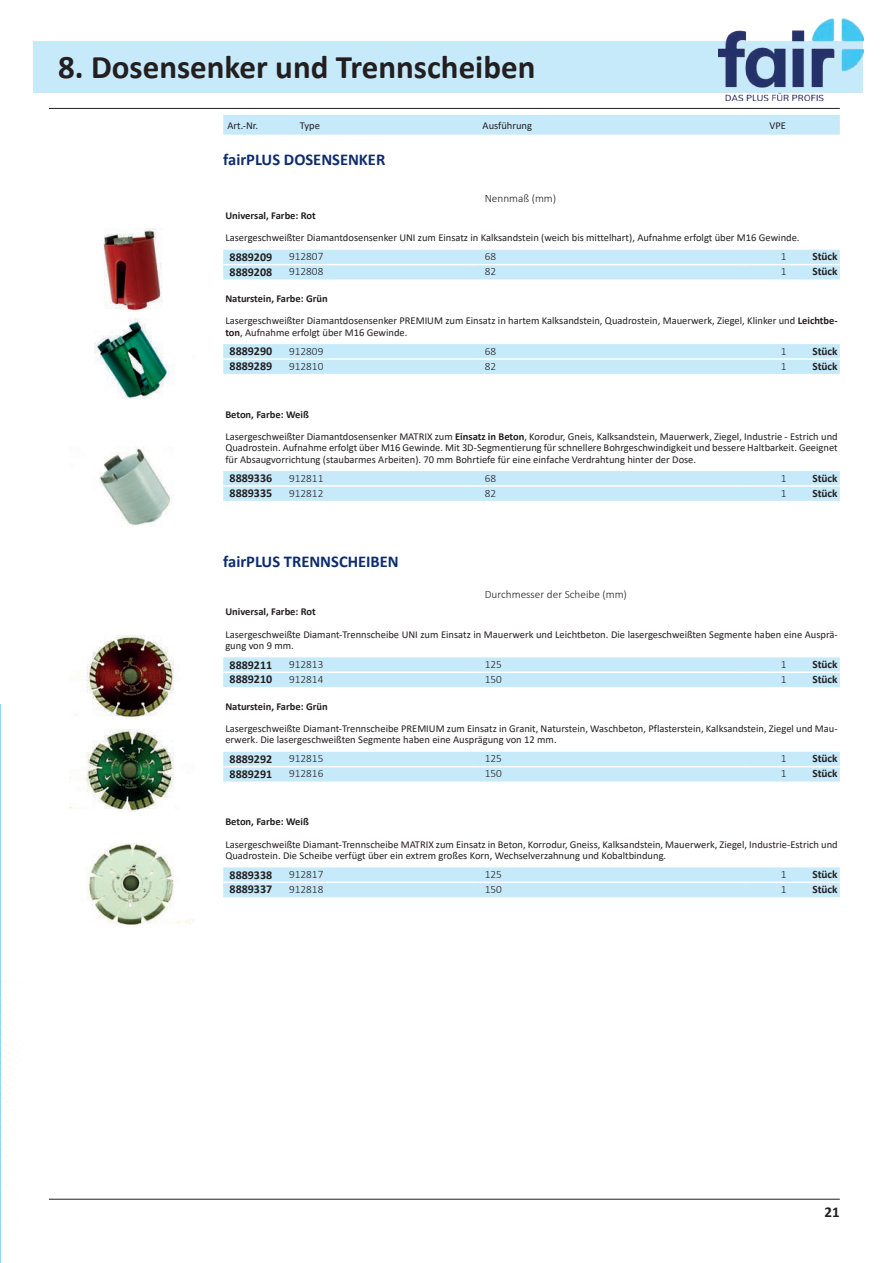
<style>
.page{position:relative;width:893px;height:1263px;background:#fff}
.page>*{position:absolute;margin:0;border:0;box-sizing:border-box;transform-origin:0 0}
.t1{font:700 33px "Calibri";color:#231f20}
.t2{font:700 16.5px "Calibri";color:#0d2c6e}
.t3{font:700 15px "Calibri";color:#231f20}
.t4{font:700 12px "Calibri";color:#231f20}
.t5{font:300 11.25px "Calibri";color:#231f20}
.t6{font:700 11.25px "Calibri";color:#231f20}
.t7{font:10.5px/11.2px "Calibri";color:#231f20}
.t8{font:700 10.5px "Calibri";color:#231f20}
.s1{font-weight:700}
</style>
<div class="page">
<hr style="left:49px;top:108px;width:791px;height:1px;background:#231f20">
<hr style="left:49px;top:1199px;width:791px;height:1px;background:#231f20">
<div style="left:223px;top:115px;width:617px;height:20px;background:#c6eafa"></div>
<div style="left:34px;top:42px;width:829px;height:51px;background:#c6eafa"></div>
<img style="left:718px;top:19px;width:145px;height:81px">
<div style="left:223px;top:250px;width:617px;height:29px;background:#c6eafa"></div>
<hr style="left:223px;top:264px;width:60px;height:1px;background:#fff">
<hr style="left:283px;top:264px;width:195px;height:1px;background:#fff">
<hr style="left:478px;top:264px;width:272px;height:1px;background:#fff">
<hr style="left:750px;top:264px;width:39px;height:1px;background:#fff">
<hr style="left:789px;top:264px;width:51px;height:1px;background:#fff">
<div style="left:223px;top:344px;width:617px;height:30px;background:#c6eafa"></div>
<hr style="left:223px;top:358px;width:60px;height:2px;background:#fff">
<hr style="left:283px;top:358px;width:195px;height:2px;background:#fff">
<hr style="left:478px;top:358px;width:272px;height:2px;background:#fff">
<hr style="left:750px;top:358px;width:39px;height:2px;background:#fff">
<hr style="left:789px;top:358px;width:51px;height:2px;background:#fff">
<div style="left:223px;top:471px;width:617px;height:30px;background:#c6eafa"></div>
<hr style="left:223px;top:485px;width:60px;height:2px;background:#fff">
<hr style="left:283px;top:485px;width:195px;height:2px;background:#fff">
<hr style="left:478px;top:485px;width:272px;height:2px;background:#fff">
<hr style="left:750px;top:485px;width:39px;height:2px;background:#fff">
<hr style="left:789px;top:485px;width:51px;height:2px;background:#fff">
<div style="left:223px;top:657px;width:617px;height:30px;background:#c6eafa"></div>
<hr style="left:223px;top:671px;width:60px;height:2px;background:#fff">
<hr style="left:283px;top:671px;width:195px;height:2px;background:#fff">
<hr style="left:478px;top:671px;width:272px;height:2px;background:#fff">
<hr style="left:750px;top:671px;width:39px;height:2px;background:#fff">
<hr style="left:789px;top:671px;width:51px;height:2px;background:#fff">
<div style="left:223px;top:752px;width:617px;height:29px;background:#c6eafa"></div>
<hr style="left:223px;top:766px;width:60px;height:1px;background:#fff">
<hr style="left:283px;top:766px;width:195px;height:1px;background:#fff">
<hr style="left:478px;top:766px;width:272px;height:1px;background:#fff">
<hr style="left:750px;top:766px;width:39px;height:1px;background:#fff">
<hr style="left:789px;top:766px;width:51px;height:1px;background:#fff">
<div style="left:223px;top:867px;width:617px;height:30px;background:#c6eafa"></div>
<hr style="left:223px;top:881px;width:60px;height:2px;background:#fff">
<hr style="left:283px;top:881px;width:195px;height:2px;background:#fff">
<hr style="left:478px;top:881px;width:272px;height:2px;background:#fff">
<hr style="left:750px;top:881px;width:39px;height:2px;background:#fff">
<hr style="left:789px;top:881px;width:51px;height:2px;background:#fff">
<img style="left:103px;top:229px;width:59px;height:82px">
<img style="left:94px;top:318px;width:81px;height:81px">
<img style="left:99px;top:446px;width:72px;height:80px">
<img style="left:75px;top:635px;width:99px;height:83px">
<img style="left:70px;top:729px;width:104px;height:83px">
<img style="left:87px;top:843px;width:107px;height:83px">
<hr style="left:0;top:705px;width:1px;height:558px;background:#8dd7f7">
<h1 class="t1" style="left:58px;top:44px;width:479px">8. Dosensenker und Trennscheiben</h1>
<p class="t7" style="left:227px;top:119px;width:32px">Art.-Nr.</p>
<p class="t7" style="left:300px;top:119px;width:22px">Type</p>
<p class="t7" style="left:483px;top:119px;width:51px">Ausführung</p>
<p class="t7" style="left:769px;top:119px;width:18px">VPE</p>
<h2 class="t2" style="left:223px;top:148px;width:164px">fairPLUS DOSENSENKER</h2>
<p class="t5" style="left:485px;top:191px;width:73px">Nennmaß (mm)</p>
<p class="t8" style="left:225px;top:208px;width:92px">Universal, Farbe: Rot</p>
<p class="t7" style="left:225px;top:232px;width:576px">Lasergeschweißter Diamantdosensenker UNI zum Einsatz in Kalksandstein (weich bis mittelhart), Aufnahme erfolgt über M16 Gewinde.</p>
<p class="t4" style="left:230px;top:248px;width:44px">8889209</p>
<p class="t5" style="left:289px;top:250px;width:36px">912807</p>
<p class="t5" style="left:485px;top:250px;width:13px">68</p>
<p class="t5" style="left:781px;top:250px;width:7px">1</p>
<p class="t6" style="left:812px;top:249px;width:27px">Stück</p>
<p class="t4" style="left:230px;top:263px;width:44px">8889208</p>
<p class="t5" style="left:289px;top:264px;width:36px">912808</p>
<p class="t5" style="left:485px;top:264px;width:13px">82</p>
<p class="t5" style="left:781px;top:264px;width:7px">1</p>
<p class="t6" style="left:812px;top:263px;width:27px">Stück</p>
<p class="t7" style="left:225px;top:287px;width:614px;line-height:22.5px"><span class="s1">Naturstein, Farbe: Grün<br></span>Lasergeschweißter Diamantdosensenker PREMIUM zum Einsatz in hartem Kalksandstein, Quadrostein, Mauerwerk, Ziegel, Klinker und <span class="s1">Leichtbe-</span></p>
<p class="t7" style="left:225px;top:326px;width:184px"><span class="s1">ton</span>, Aufnahme erfolgt über M16 Gewinde.</p>
<p class="t4" style="left:230px;top:343px;width:44px">8889290</p>
<p class="t5" style="left:289px;top:344px;width:36px">912809</p>
<p class="t5" style="left:485px;top:344px;width:13px">68</p>
<p class="t5" style="left:781px;top:344px;width:7px">1</p>
<p class="t6" style="left:812px;top:343px;width:27px">Stück</p>
<p class="t4" style="left:230px;top:358px;width:44px">8889289</p>
<p class="t5" style="left:289px;top:359px;width:36px">912810</p>
<p class="t5" style="left:485px;top:359px;width:13px">82</p>
<p class="t5" style="left:781px;top:359px;width:7px">1</p>
<p class="t6" style="left:812px;top:358px;width:27px">Stück</p>
<p class="t7" style="left:225px;top:403px;width:614px;line-height:22.5px"><span class="s1">Beton, Farbe: Weiß<br></span>Lasergeschweißter Diamantdosensenker MATRIX zum <span class="s1">Einsatz in Beton</span>, Korodur, Gneis, Kalksandstein, Mauerwerk, Ziegel, Industrie - Estrich und</p>
<p class="t7" style="left:225px;top:442px;width:614px">Quadrostein. Aufnahme erfolgt über M16 Gewinde. Mit 3D-Segmentierung für schnellere Bohrgeschwindigkeit und bessere Haltbarkeit. Geeignet für Absaugvorrichtung (staubarmes Arbeiten). 70 mm Bohrtiefe für eine einfache Verdrahtung hinter der Dose.</p>
<p class="t4" style="left:230px;top:470px;width:44px">8889336</p>
<p class="t5" style="left:289px;top:471px;width:36px">912811</p>
<p class="t5" style="left:485px;top:471px;width:13px">68</p>
<p class="t5" style="left:781px;top:471px;width:7px">1</p>
<p class="t6" style="left:812px;top:470px;width:27px">Stück</p>
<p class="t4" style="left:230px;top:485px;width:44px">8889335</p>
<p class="t5" style="left:289px;top:486px;width:36px">912812</p>
<p class="t5" style="left:485px;top:486px;width:13px">82</p>
<p class="t5" style="left:781px;top:486px;width:7px">1</p>
<p class="t6" style="left:812px;top:485px;width:27px">Stück</p>
<h2 class="t2" style="left:223px;top:550px;width:177px">fairPLUS TRENNSCHEIBEN</h2>
<p class="t5" style="left:485px;top:587px;width:144px">Durchmesser der Scheibe (mm)</p>
<p class="t8" style="left:225px;top:604px;width:92px">Universal, Farbe: Rot</p>
<p class="t7" style="left:225px;top:628px;width:614px">Lasergeschweißte Diamant-Trennscheibe UNI zum Einsatz in Mauerwerk und Leichtbeton. Die lasergeschweißten Segmente haben eine Ausprä&shy;gung von 9 mm.</p>
<p class="t4" style="left:230px;top:656px;width:44px">8889211</p>
<p class="t5" style="left:289px;top:657px;width:36px">912813</p>
<p class="t5" style="left:485px;top:657px;width:19px">125</p>
<p class="t5" style="left:781px;top:657px;width:7px">1</p>
<p class="t6" style="left:812px;top:656px;width:27px">Stück</p>
<p class="t4" style="left:230px;top:671px;width:44px">8889210</p>
<p class="t5" style="left:289px;top:672px;width:36px">912814</p>
<p class="t5" style="left:485px;top:672px;width:19px">150</p>
<p class="t5" style="left:781px;top:672px;width:7px">1</p>
<p class="t6" style="left:812px;top:671px;width:27px">Stück</p>
<p class="t8" style="left:225px;top:699px;width:104px">Naturstein, Farbe: Grün</p>
<p class="t7" style="left:225px;top:723px;width:614px">Lasergeschweißte Diamant-Trennscheibe PREMIUM zum Einsatz in Granit, Naturstein, Waschbeton, Pflasterstein, Kalksandstein, Ziegel und Mau&shy;erwerk. Die lasergeschweißten Segmente haben eine Ausprägung von 12 mm.</p>
<p class="t4" style="left:230px;top:750px;width:44px">8889292</p>
<p class="t5" style="left:289px;top:752px;width:36px">912815</p>
<p class="t5" style="left:485px;top:752px;width:19px">125</p>
<p class="t5" style="left:781px;top:752px;width:7px">1</p>
<p class="t6" style="left:812px;top:751px;width:27px">Stück</p>
<p class="t4" style="left:230px;top:765px;width:44px">8889291</p>
<p class="t5" style="left:289px;top:766px;width:36px">912816</p>
<p class="t5" style="left:485px;top:766px;width:19px">150</p>
<p class="t5" style="left:781px;top:766px;width:7px">1</p>
<p class="t6" style="left:812px;top:765px;width:27px">Stück</p>
<p class="t8" style="left:225px;top:814px;width:85px">Beton, Farbe: Weiß</p>
<p class="t7" style="left:225px;top:838px;width:614px">Lasergeschweißte Diamant-Trennscheibe MATRIX zum Einsatz in Beton, Korrodur, Gneiss, Kalksandstein, Mauerwerk, Ziegel, Industrie-Estrich und<br>Quadrostein. Die Scheibe verfügt über ein extrem großes Korn, Wechselverzahnung und Kobaltbindung.</p>
<p class="t4" style="left:230px;top:866px;width:44px">8889338</p>
<p class="t5" style="left:289px;top:867px;width:36px">912817</p>
<p class="t5" style="left:485px;top:867px;width:19px">125</p>
<p class="t5" style="left:781px;top:867px;width:7px">1</p>
<p class="t6" style="left:812px;top:866px;width:27px">Stück</p>
<p class="t4" style="left:230px;top:881px;width:44px">8889337</p>
<p class="t5" style="left:289px;top:882px;width:36px">912818</p>
<p class="t5" style="left:485px;top:882px;width:19px">150</p>
<p class="t5" style="left:781px;top:882px;width:7px">1</p>
<p class="t6" style="left:812px;top:881px;width:27px">Stück</p>
<h3 class="t3" style="left:825px;top:1201px;width:17px">21</h3>
</div>
